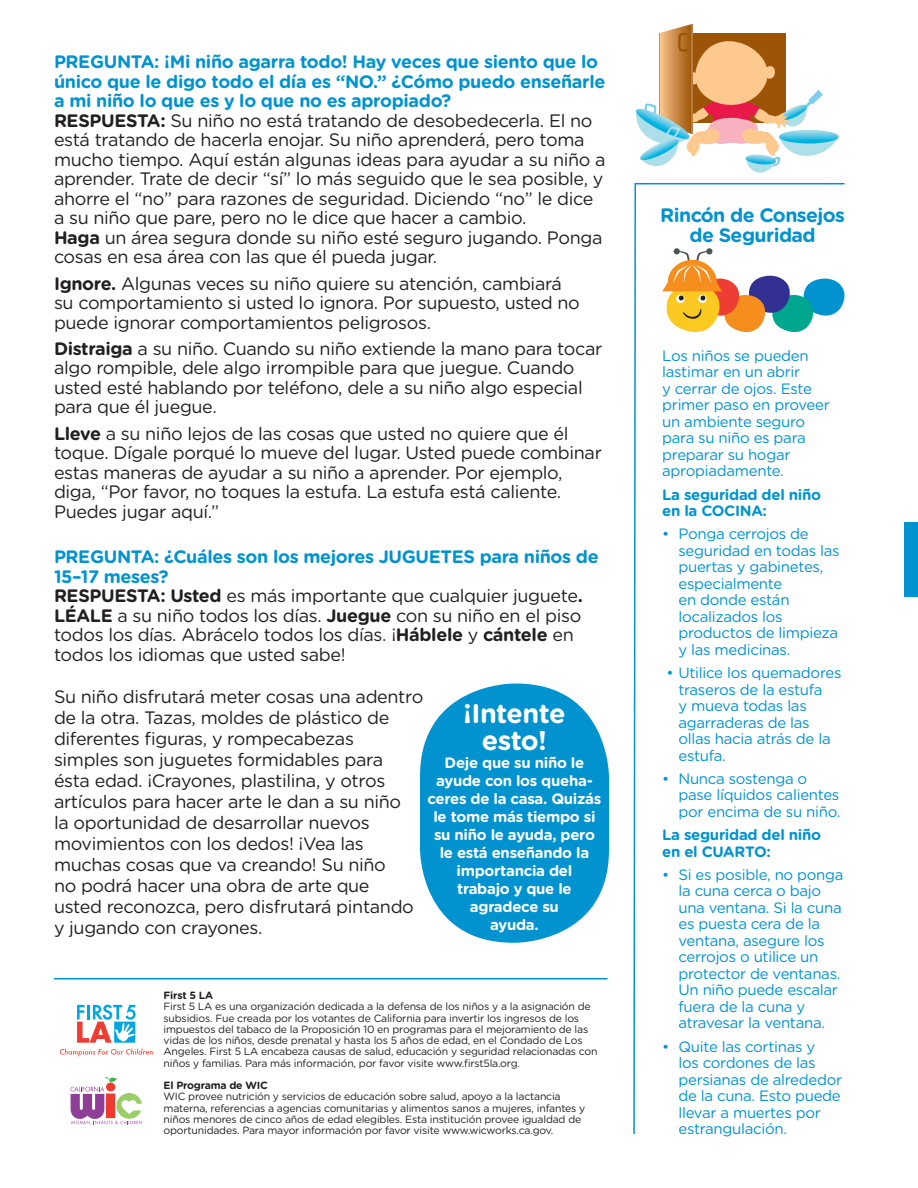
<style>
.page{position:relative;width:918px;height:1188px;background:#fff}
.page>*{position:absolute;margin:0;border:0;box-sizing:border-box;transform-origin:0 0}
.t1{font:700 27px "Gotham Rounded";letter-spacing:-.02em;color:#fff}
.t2{font:700 19.5px/19.5px "Gotham Rounded";letter-spacing:-.03em;color:#0093d0;text-align:center}
.t3{font:18px/19.5px "Gotham Rounded";letter-spacing:-.02em;color:#231f20}
.t4{font:700 18px/19.5px "Gotham Rounded";letter-spacing:-.02em;color:#0093d0}
.t5{font:15px/16.5px "Gotham Rounded";letter-spacing:-.02em;color:#0093d0}
.t6{font:700 15px/18px "Gotham Rounded";letter-spacing:-.02em;color:#fff;text-align:center}
.t7{font:700 15px/16.5px "Gotham Rounded";letter-spacing:-.02em;color:#0093d0}
.t8{font:10.5px/11.2px "Gotham Rounded";letter-spacing:-.02em;color:#231f20}
.t9{font:700 10.5px "Gotham Rounded";letter-spacing:-.02em;color:#231f20}
.s1{font-weight:700}
</style>
<div class="page">
<hr style="left:54px;top:978px;width:554px;height:2px;background:#0093d0">
<svg style="left:662px;top:248px;width:182px;height:84px"></svg>
<hr style="left:635px;top:183px;width:209px;height:1px;background:#0093d0">
<svg style="left:633px;top:182px;width:4px;height:952px"></svg>
<svg style="left:60px;top:1049px;width:93px;height:7px"></svg>
<svg style="left:77px;top:1005px;width:59px;height:38px"></svg>
<svg style="left:71px;top:1077px;width:71px;height:48px"></svg>
<div style="left:904px;top:522px;width:14px;height:74px;background:#0093d0"></div>
<div style="left:420px;top:684px;width:189px;height:259px;background:#0093d0;border-radius:93px"></div>
<svg style="left:636px;top:24px;width:203px;height:149px"></svg>
<p class="t4" style="left:54px;top:52px;width:553px">PREGUNTA: ¡Mi niño agarra todo! Hay veces que siento que lo único que le digo todo el día es “NO.” ¿Cómo puedo enseñarle a mi niño lo que es y lo que no es apropiado?</p>
<p class="t3" style="left:54px;top:110px;width:553px"><span class="s1">RESPUESTA:</span> Su niño no está tratando de desobedecerla. El no está tratando de hacerla enojar. Su niño aprenderá, pero toma mucho tiempo. Aquí están algunas ideas para ayudar a su niño a aprender. Trate de decir “sí” lo más seguido que le sea posible, y ahorre el “no” para razones de seguridad. Diciendo “no” le dice a su niño que pare, pero no le dice que hacer a cambio.</p>
<p class="t3" style="left:54px;top:227px;width:550px"><span class="s1">Haga</span> un área segura donde su niño esté seguro jugando. Ponga cosas en esa área con las que él pueda jugar.</p>
<p class="t3" style="left:54px;top:273px;width:527px"><span class="s1">Ignore.</span> Algunas veces su niño quiere su atención, cambiará su comportamiento si usted lo ignora. Por supuesto, usted no puede ignorar comportamientos peligrosos.</p>
<p class="t3" style="left:54px;top:338px;width:550px"><span class="s1">Distraiga</span> a su niño. Cuando su niño extiende la mano para tocar algo rompible, dele algo irrompible para que juegue. Cuando usted esté hablando por teléfono, dele a su niño algo especial para que él juegue.</p>
<p class="t3" style="left:54px;top:423px;width:550px"><span class="s1">Lleve</span> a su niño lejos de las cosas que usted no quiere que él toque. Dígale porqué lo mueve del lugar. Usted puede combinar estas maneras de ayudar a su niño a aprender. Por ejemplo, diga, “Por favor, no toques la estufa. La estufa está caliente.<br>Puedes jugar aquí.”</p>
<p class="t4" style="left:54px;top:547px;width:546px">PREGUNTA: ¿Cuáles son los mejores JUGUETES para niños de<br>15–17 meses?</p>
<p class="t3" style="left:54px;top:585px;width:530px"><span class="s1">RESPUESTA: Usted</span> es más importante que cualquier juguete<span class="s1">.<br>LÉALE</span> a su niño todos los días. <span class="s1">Juegue</span> con su niño en el piso todos los días. Abrácelo todos los días. ¡<span class="s1">Háblele</span> y <span class="s1">cántele</span> en todos los idiomas que usted sabe!</p>
<p class="t3" style="left:54px;top:686px;width:371px;line-height:21px">Su niño disfrutará meter cosas una adentro de la otra. Tazas, moldes de plástico de diferentes figuras, y rompecabezas</p>
<p class="t3" style="left:54px;top:749px;width:349px;line-height:21px">simples son juguetes formidables para ésta edad. ¡Crayones, plastilina, y otros artículos para hacer arte le dan a su niño la oportunidad de desarrollar nuevos movimientos con los dedos! ¡Vea las muchas cosas que va creando! Su niño</p>
<p class="t3" style="left:54px;top:876px;width:317px">no podrá hacer una obra de arte que</p>
<p class="t3" style="left:54px;top:896px;width:361px;line-height:21px">usted reconozca, pero disfrutará pintando y jugando con crayones.</p>
<p class="t1" style="left:463px;top:694px;width:104px">¡Intente</p>
<p class="t1" style="left:482px;top:721px;width:67px">esto!</p>
<p class="t6" style="left:445px;top:753px;width:141px">Deje que su niño le</p>
<p class="t6" style="left:428px;top:771px;width:175px">ayude con los queha&shy;ceres de la casa. Quizás le tome más tiempo si su niño le ayuda, pero le está enseñando la importancia del</p>
<p class="t6" style="left:457px;top:879px;width:116px">trabajo y que le</p>
<p class="t6" style="left:470px;top:897px;width:91px">agradece su</p>
<p class="t6" style="left:490px;top:915px;width:50px">ayuda.</p>
<p class="t9" style="left:164px;top:988px;width:51px">First 5 LA</p>
<p class="t8" style="left:164px;top:1000px;width:435px">First 5 LA es una organización dedicada a la defensa de los niños y a la asignación de subsidios. Fue creada por los votantes de California para invertir los ingresos de los impuestos del tabaco de la Proposición 10 en programas para el mejoramiento de las vidas de los niños, desde prenatal y hasta los 5 años de edad, en el Condado de Los Angeles. First 5 LA encabeza causas de salud, educación y seguridad relacionadas con niños y familias. Para más información, por favor visite www.first5la.org.</p>
<p class="t9" style="left:164px;top:1078px;width:106px">El Programa de WIC</p>
<p class="t8" style="left:164px;top:1090px;width:423px">WIC provee nutrición y servicios de educación sobre salud, apoyo a la lactancia materna, referencias a agencias comunitarias y alimentos sanos a mujeres, infantes y niños menores de cinco años de edad elegibles. Esta institución provee igualdad de oportunidades. Para mayor información por favor visite www.wicworks.ca.gov.</p>
<p class="t2" style="left:660px;top:205px;width:186px">Rincón de Consejos de Seguridad</p>
<p class="t5" style="left:662px;top:347px;width:169px">Los niños se pueden lastimar en un abrir<br>y cerrar de ojos. Este primer paso en proveer un ambiente seguro para su niño es para preparar su hogar apropiadamente.</p>
<p class="t7" style="left:662px;top:485px;width:160px">La seguridad del niño en la COCINA:</p>
<p class="t5" style="left:678px;top:525px;width:163px;text-indent:-16px">• Ponga cerrojos de seguridad en todas las puertas y gabinetes, especialmente<br>en donde están localizados los productos de limpieza y las medicinas.</p>
<p class="t5" style="left:678px;top:664px;width:165px;text-indent:-12px">• Utilice los quemadores traseros de la estufa<br>y mueva todas las agarraderas de las ollas hacia atrás de la estufa.</p>
<p class="t5" style="left:678px;top:770px;width:164px;text-indent:-16px">• Nunca sostenga o pase líquidos calientes por encima de su niño.</p>
<p class="t7" style="left:662px;top:826px;width:160px">La seguridad del niño en el CUARTO:</p>
<p class="t5" style="left:678px;top:866px;width:167px;text-indent:-16px">• Si es posible, no ponga la cuna cerca o bajo una ventana. Si la cuna es puesta cera de la ventana, asegure los cerrojos o utilice un protector de ventanas.<br>Un niño puede escalar fuera de la cuna y atravesar la ventana.</p>
<p class="t5" style="left:678px;top:1037px;width:165px;text-indent:-16px">• Quite las cortinas y<br>los cordones de las persianas de alrededor de la cuna. Esto puede llevar a muertes por estrangulación.</p>
</div>
